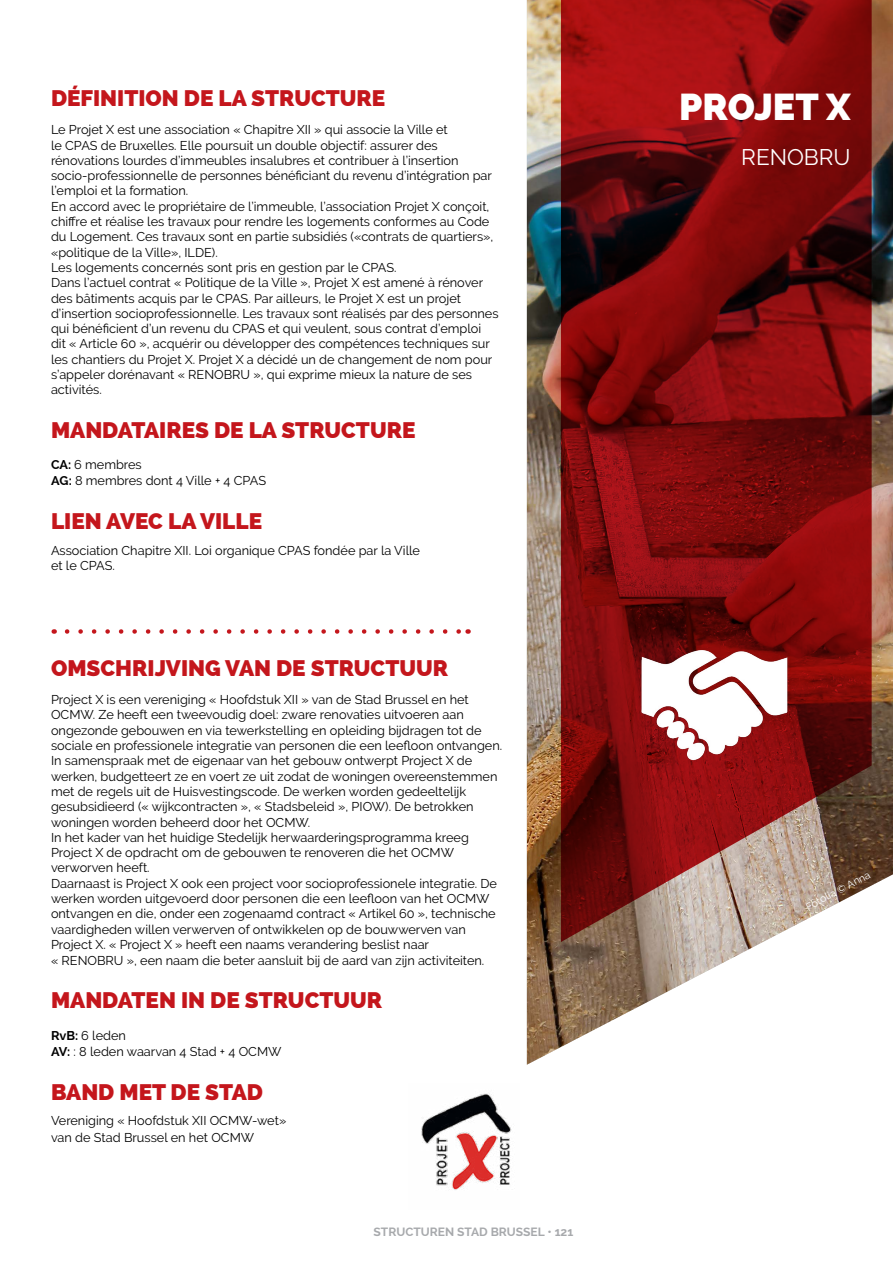
<style>
.page{position:relative;width:893px;height:1263px;background:#fff}
.page>*{position:absolute;margin:0;border:0;box-sizing:border-box;transform-origin:0 0}
.t1{font:800 37.5px "Raleway";color:#fff}
.t2{font:800 22.5px "Raleway";color:#c4161c}
.t3{font:22.5px "Raleway";color:#fff}
.t4{font:12.75px/15.3px "Raleway";color:#000}
.t5{font:700 12px "Raleway";color:#a7a9ac}
.t6{font:10.5px "Raleway";color:#fff}
.s1{font-weight:700}
</style>
<div class="page">
<img style="left:527px;top:0;width:366px;height:1065px">
<svg style="left:561px;top:0;width:311px;height:942px;background:#7f1a1a"></svg>
<svg style="left:67px;top:629px;width:394px;height:5px"></svg>
<img style="left:635px;top:602px;width:156px;height:186px">
<img style="left:421px;top:1093px;width:91px;height:97px">
<h2 class="t2" style="left:51px;top:85px;width:336px">DÉFINITION DE LA STRUCTURE</h2>
<p class="t4" style="left:51px;top:122px;width:449px">Le Projet X est une association « Chapitre XII » qui associe la Ville et<br>le CPAS de Bruxelles. Elle poursuit un double objectif: assurer des rénovations lourdes d’immeubles insalubres et contribuer à l’insertion socio-professionnelle de personnes bénéficiant du revenu d’intégration par l’emploi et la formation.<br>En accord avec le propriétaire de l’immeuble, l’association Projet X conçoit, chiffre et réalise les travaux pour rendre les logements conformes au Code du Logement. Ces travaux sont en partie subsidiés («contrats de quartiers», «politique de la Ville», ILDE).<br>Les logements concernés sont pris en gestion par le CPAS.<br>Dans l’actuel contrat « Politique de la Ville », Projet X est amené à rénover des bâtiments acquis par le CPAS. Par ailleurs, le Projet X est un projet d’insertion socioprofessionnelle. Les travaux sont réalisés par des personnes qui bénéficient d’un revenu du CPAS et qui veulent, sous contrat d’emploi dit « Article 60 », acquérir ou développer des compétences techniques sur les chantiers du Projet X. Projet X a décidé un de changement de nom pour s’appeler dorénavant « RENOBRU », qui exprime mieux la nature de ses activités.</p>
<h2 class="t2" style="left:51px;top:417px;width:366px">MANDATAIRES DE LA STRUCTURE</h2>
<p class="t4" style="left:51px;top:456px;width:217px;line-height:16.2px"><span class="s1">CA:</span> 6 membres<br><span class="s1">AG:</span> 8 membres dont 4 Ville + 4 CPAS</p>
<h2 class="t2" style="left:51px;top:508px;width:213px">LIEN AVEC LA VILLE</h2>
<p class="t4" style="left:51px;top:542px;width:371px">Association Chapitre XII. Loi organique CPAS fondée par la Ville et le CPAS.</p>
<h2 class="t2" style="left:51px;top:655px;width:399px">OMSCHRIJVING VAN DE STRUCTUUR</h2>
<p class="t4" style="left:51px;top:692px;width:453px">Project X is een vereniging « Hoofdstuk XII » van de Stad Brussel en het OCMW. Ze heeft een tweevoudig doel: zware renovaties uitvoeren aan ongezonde gebouwen en via tewerkstelling en opleiding bijdragen tot de sociale en professionele integratie van personen die een leefloon ontvangen.<br>In samenspraak met de eigenaar van het gebouw ontwerpt Project X de werken, budgetteert ze en voert ze uit zodat de woningen overeenstemmen met de regels uit de Huisvestingscode. De werken worden gedeeltelijk gesubsidieerd (« wijkcontracten », « Stadsbeleid », PIOW). De betrokken woningen worden beheerd door het OCMW.<br>In het kader van het huidige Stedelijk herwaarderingsprogramma kreeg Project X de opdracht om de gebouwen te renoveren die het OCMW verworven heeft.<br>Daarnaast is Project X ook een project voor socioprofessionele integratie. De werken worden uitgevoerd door personen die een leefloon van het OCMW ontvangen en die, onder een zogenaamd contract « Artikel 60 », technische vaardigheden willen verwerven of ontwikkelen op de bouwwerven van Project X. « Project X » heeft een naams verandering beslist naar<br>« RENOBRU », een naam die beter aansluit bij de aard van zijn activiteiten.</p>
<h2 class="t2" style="left:51px;top:987px;width:333px">MANDATEN IN DE STRUCTUUR</h2>
<p class="t4" style="left:51px;top:1027px;width:232px;line-height:16.2px"><span class="s1">RvB:</span> 6 leden<br><span class="s1">AV:</span> : 8 leden waarvan 4 Stad + 4 OCMW</p>
<h2 class="t2" style="left:51px;top:1078px;width:213px">BAND MET DE STAD</h2>
<p class="t4" style="left:51px;top:1113px;width:237px;line-height:16.2px">Vereniging « Hoofdstuk XII OCMW-wet» van de Stad Brussel en het OCMW</p>
<p class="t5" style="left:374px;top:1225px;width:201px">STRUCTUREN STAD BRUSSEL • 121</p>
<h1 class="t1" style="left:679px;top:85px;width:173px">PROJET X</h1>
<h2 class="t3" style="left:741px;top:144px;width:111px">RENOBRU</h2>
<p class="t6" style="left:804px;top:902px;width:73px;rotate:-28deg">Fotolia © Anna</p>
</div>
